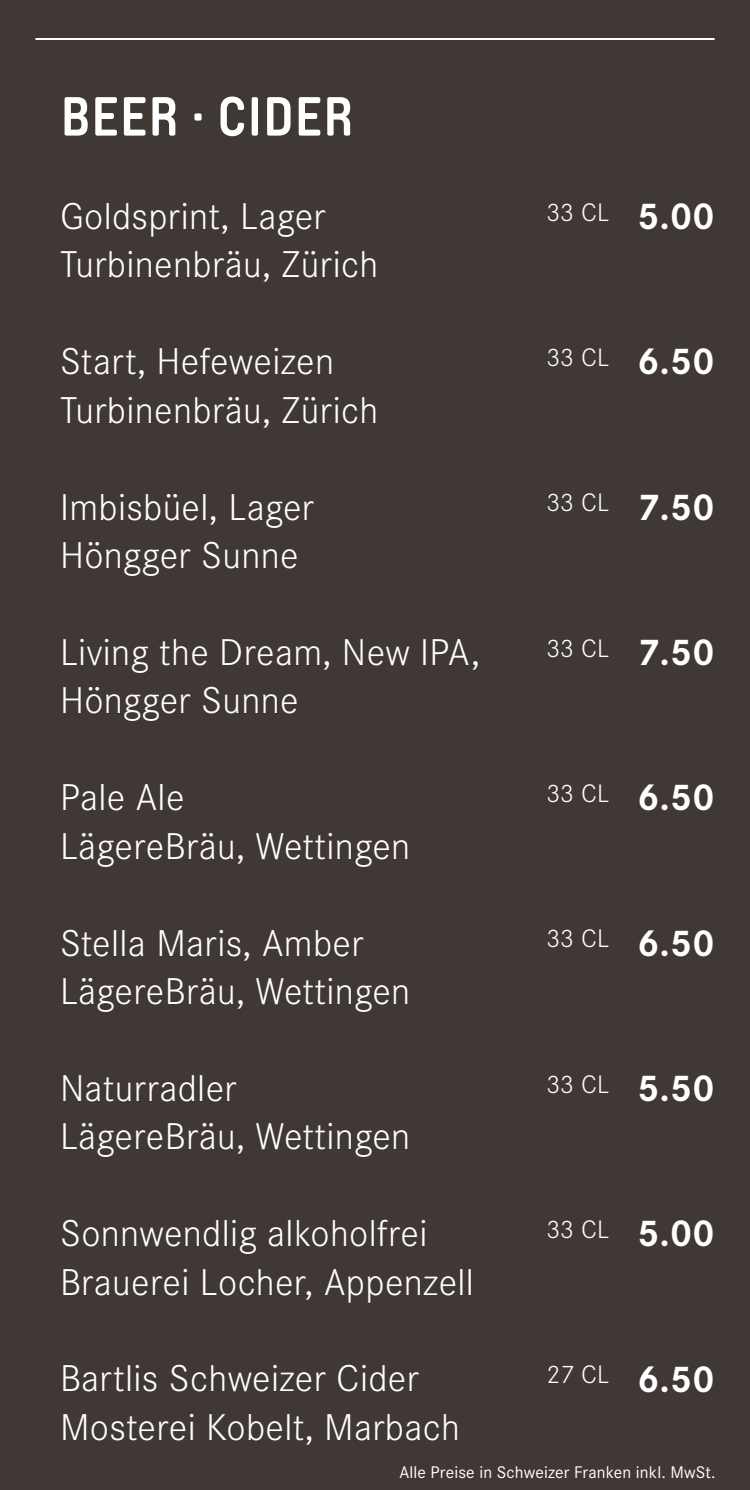
<style>
.page{position:relative;width:750px;height:1490px;background:#403835}
.page>*{position:absolute;margin:0;border:0;box-sizing:border-box;transform-origin:0 0}
.t1{font:700 55px "Yummo";letter-spacing:.01em;color:#fff}
.t2{font:300 38.75px/48.5px "Corporate S";letter-spacing:.01em;color:#fff}
.t3{font:700 38.75px "Corporate S";letter-spacing:.01em;color:#fff}
.t4{font:300 26.25px "Corporate S";letter-spacing:.01em;color:#fff}
.t5{font:17.5px "Corporate S";letter-spacing:.01em;color:#fff}
</style>
<div class="page">
<hr style="left:35px;top:38px;width:680px;height:2px;background:#fff">
<h1 class="t1" style="left:60px;top:66px;width:295px">BEER . CIDER</h1>
<p class="t2" style="left:60px;top:191px;width:320px">Goldsprint, Lager<br>Turbinenbräu, Zürich</p>
<p class="t2" style="left:60px;top:336px;width:320px">Start, Hefeweizen<br>Turbinenbräu, Zürich</p>
<p class="t2" style="left:60px;top:481px;width:255px">Imbisbüel, Lager<br>Höngger Sunne</p>
<p class="t2" style="left:60px;top:627px;width:422px">Living the Dream, New IPA,<br>Höngger Sunne</p>
<p class="t2" style="left:60px;top:772px;width:352px">Pale Ale<br>LägereBräu, Wettingen</p>
<p class="t2" style="left:60px;top:917px;width:352px">Stella Maris, Amber<br>LägereBräu, Wettingen</p>
<p class="t2" style="left:60px;top:1062px;width:352px">Naturradler<br>LägereBräu, Wettingen</p>
<p class="t2" style="left:60px;top:1208px;width:416px">Sonnwendlig alkoholfrei<br>Brauerei Locher, Appenzell</p>
<p class="t2" style="left:60px;top:1353px;width:401px">Bartlis Schweizer Cider<br>Mosterei Kobelt, Marbach</p>
<p class="t4" style="left:546px;top:195px;width:64px">33 CL</p>
<p class="t3" style="left:637px;top:189px;width:79px">5.00</p>
<p class="t4" style="left:546px;top:340px;width:64px">33 CL</p>
<p class="t3" style="left:637px;top:335px;width:79px">6.50</p>
<p class="t4" style="left:546px;top:486px;width:64px">33 CL</p>
<p class="t3" style="left:637px;top:480px;width:79px">7.50</p>
<p class="t4" style="left:546px;top:631px;width:64px">33 CL</p>
<p class="t3" style="left:637px;top:625px;width:79px">7.50</p>
<p class="t4" style="left:546px;top:776px;width:64px">33 CL</p>
<p class="t3" style="left:637px;top:771px;width:79px">6.50</p>
<p class="t4" style="left:546px;top:921px;width:64px">33 CL</p>
<p class="t3" style="left:637px;top:916px;width:79px">6.50</p>
<p class="t4" style="left:546px;top:1067px;width:64px">33 CL</p>
<p class="t3" style="left:637px;top:1061px;width:79px">5.50</p>
<p class="t4" style="left:546px;top:1212px;width:64px">33 CL</p>
<p class="t3" style="left:637px;top:1207px;width:79px">5.00</p>
<p class="t4" style="left:546px;top:1357px;width:64px">27 CL</p>
<p class="t3" style="left:637px;top:1352px;width:79px">6.50</p>
<p class="t5" style="left:399px;top:1461px;width:318px">Alle Preise in Schweizer Franken inkl. MwSt.</p>
</div>
